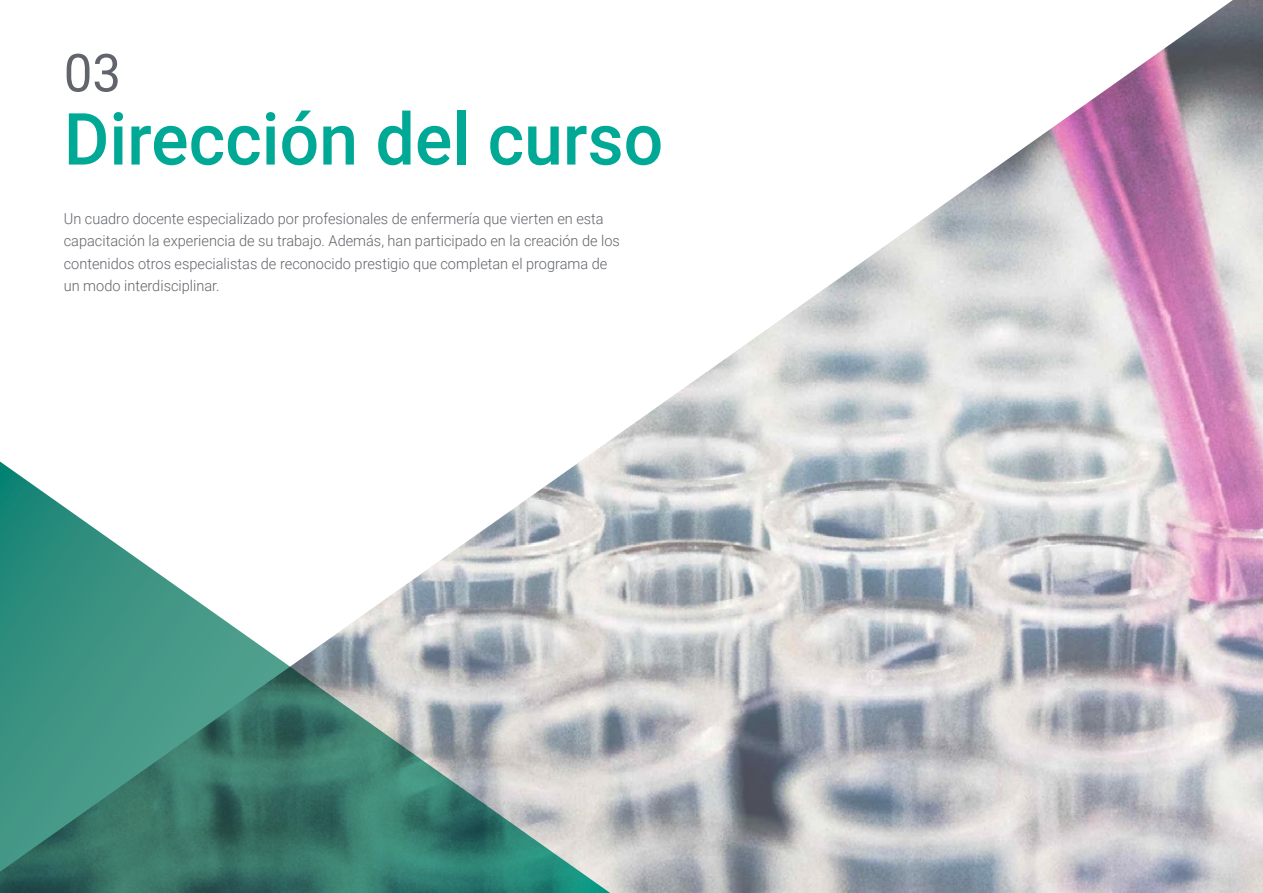
<style>
.page{position:relative;width:1263px;height:893px;background:#fff}
.page>*{position:absolute;margin:0;border:0;box-sizing:border-box;transform-origin:0 0}
.t1{font:500 72px "Roboto";color:#00a996}
.t2{font:52.5px "Roboto";color:#61646a}
.t3{font:300 15px/22.5px "Roboto";color:#61646a}
</style>
<div class="page">
<img style="left:602px;top:0;width:661px;height:893px">
<svg style="left:0;top:446px;width:640px;height:447px"></svg>
<h2 class="t2" style="left:64px;top:36px;width:59px">03</h2>
<h1 class="t1" style="left:64px;top:89px;width:601px">Dirección del curso</h1>
<p class="t3" style="left:64px;top:207px;width:558px">Un cuadro docente especializado por profesionales de enfermería que vierten en esta capacitación la experiencia de su trabajo. Además, han participado en la creación de los contenidos otros especialistas de reconocido prestigio que completan el programa de un modo interdisciplinar.</p>
</div>
